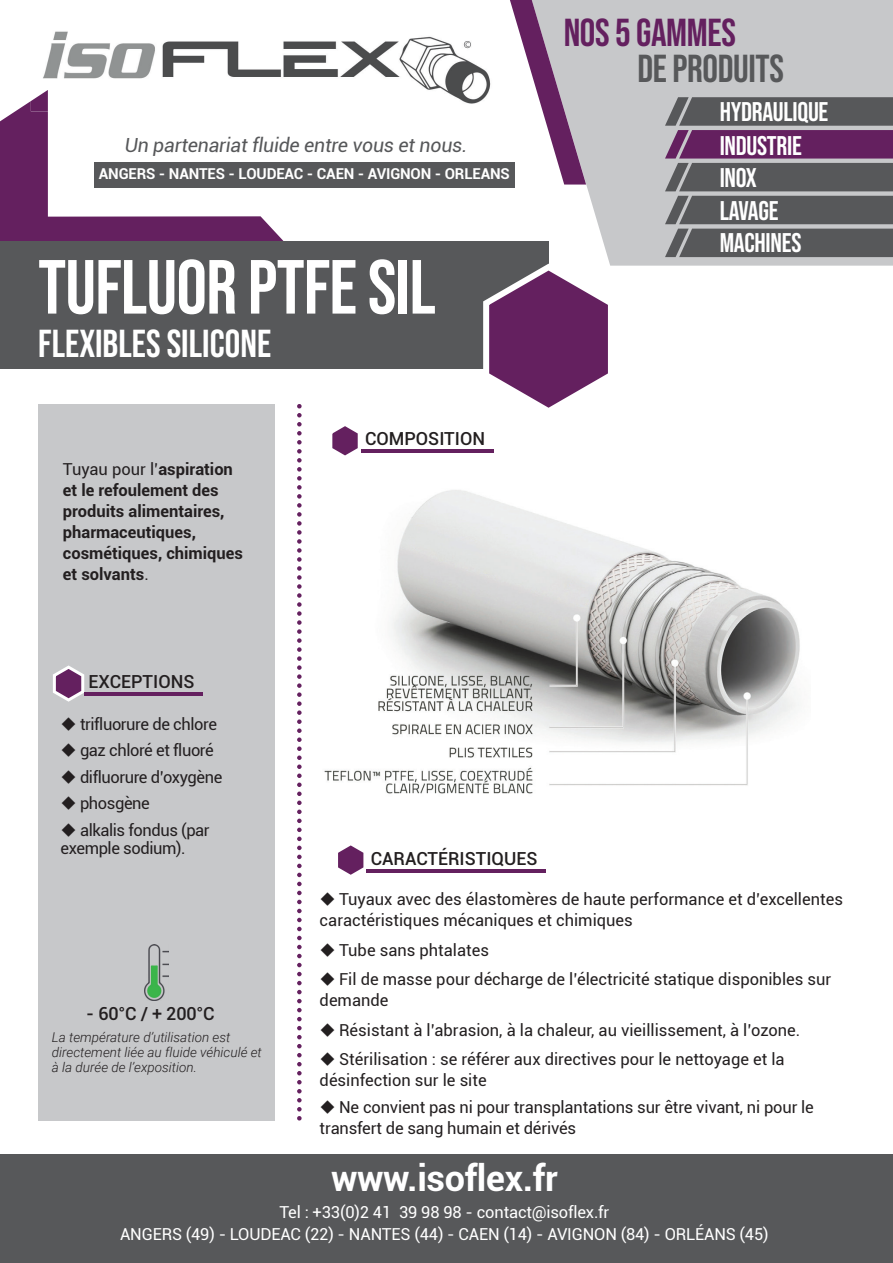
<style>
.page{position:relative;width:893px;height:1263px;background:#fff}
.page>*{position:absolute;margin:0;border:0;box-sizing:border-box;transform-origin:0 0}
.t1{font:76.5px "Bebas Neue";letter-spacing:-.01em;color:#fff}
.t2{font:39px "Bebas Neue";color:#fff}
.t3{font:39px "Bebas Neue";letter-spacing:-.01em;color:#64205f}
.t4{font:39px "Bebas Neue";letter-spacing:-.01em;color:#57585a}
.t5{font:700 36px "Roboto";letter-spacing:-.01em;color:#fff}
.t6{font:27px/32.7px "Bebas Neue";letter-spacing:-.01em;color:#fff}
.t7{font:italic 19.5px "Roboto";letter-spacing:-.01em;color:#57585a}
.t8{font:500 18px "Roboto";color:#231f20}
.t9{font:16.5px/21px "Roboto";color:#231f20}
.t10{font:700 16.5px/21px "Roboto";color:#231f20}
.t11{font:16.5px/22px "Roboto";letter-spacing:-.01em;color:#fff;text-align:center}
.t12{font:16.5px/18px "Roboto";letter-spacing:-.025em;color:#231f20}
.t13{font:700 15px "Roboto";letter-spacing:-.01em;color:#fff}
.t14{font:italic 300 13.5px/15px "Roboto";color:#231f20}
.s1{font-weight:400}
</style>
<div class="page">
<div style="left:586px;top:0;width:307px;height:266px;background:#c7c8ca"></div>
<svg style="left:510px;top:0;width:76px;height:185px"></svg>
<img style="left:43px;top:31px;width:448px;height:73px">
<div style="left:94px;top:162px;width:420px;height:26px;background:#57585a"></div>
<svg style="left:665px;top:97px;width:228px;height:160px;background:#6a5f6b"></svg>
<svg style="left:0;top:101px;width:307px;height:140px"></svg>
<img style="left:31px;top:90px;width:17px;height:21px">
<div style="left:0;top:1154px;width:893px;height:109px;background:#57585a"></div>
<div style="left:38px;top:404px;width:236px;height:716px;background:#c7c8ca"></div>
<div style="left:0;top:241px;width:549px;height:128px;background:#57585a"></div>
<svg style="left:483px;top:264px;width:131px;height:144px"></svg>
<img style="left:144px;top:944px;width:25px;height:56px">
<svg style="left:332px;top:426px;width:26px;height:30px"></svg>
<hr style="left:361px;top:450px;width:132px;height:3px;background:#64205f">
<svg style="left:297px;top:404px;width:5px;height:716px"></svg>
<img style="left:324px;top:490px;width:476px;height:304px">
<svg style="left:338px;top:845px;width:26px;height:30px"></svg>
<svg style="left:53px;top:665px;width:31px;height:37px"></svg>
<hr style="left:367px;top:869px;width:179px;height:3px;background:#64205f">
<hr style="left:84px;top:692px;width:119px;height:3px;background:#64205f">
<p class="t7" style="left:125px;top:131px;width:344px">Un partenariat fluide entre vous et nous.</p>
<p class="t13" style="left:99px;top:164px;width:412px">ANGERS - NANTES - LOUDEAC - CAEN - AVIGNON - ORLEANS</p>
<h1 class="t1" style="left:38px;top:244px;width:399px">TUFLUOR PTFE SIL</h1>
<h2 class="t2" style="left:38px;top:321px;width:234px">FLEXIBLES SILICONE</h2>
<p class="t10" style="left:63px;top:458px;width:182px"><span class="s1">Tuyau pour l’</span>aspiration et le refoulement des produits alimentaires, pharmaceutiques, cosmétiques, chimiques et solvants<span class="s1">.</span></p>
<p class="t8" style="left:365px;top:426px;width:121px">COMPOSITION</p>
<h2 class="t3" style="left:564px;top:11px;width:174px">NOS 5 GAMMES</h2>
<h2 class="t4" style="left:637px;top:46px;width:148px">DE PRODUITS</h2>
<h3 class="t6" style="left:720px;top:95px;width:110px">HYDRAULIQUE<br>INDUSTRIE<br>INOX<br>LAVAGE<br>MACHINES</h3>
<p class="t8" style="left:89px;top:669px;width:107px">EXCEPTIONS</p>
<p class="t12" style="left:61px;top:714px;width:158px">◆ trifluorure de chlore</p>
<p class="t12" style="left:61px;top:741px;width:155px">◆ gaz chloré et fluoré</p>
<p class="t12" style="left:61px;top:767px;width:163px">◆ difluorure d’oxygène</p>
<p class="t12" style="left:61px;top:794px;width:91px">◆ phosgène</p>
<p class="t12" style="left:61px;top:820px;width:151px">◆ alkalis fondus (par exemple sodium).</p>
<p class="t8" style="left:371px;top:846px;width:168px">CARACTÉRISTIQUES</p>
<p class="t8" style="left:86px;top:1001px;width:130px">- 60°C / + 200°C</p>
<p class="t14" style="left:52px;top:1029px;width:212px">La température d’utilisation est directement liée au fluide véhiculé et à la durée de l’exposition.</p>
<p class="t9" style="left:320px;top:888px;width:525px">◆ Tuyaux avec des élastomères de haute performance et d’excellentes caractéristiques mécaniques et chimiques</p>
<p class="t9" style="left:320px;top:939px;width:171px">◆ Tube sans phtalates</p>
<p class="t9" style="left:320px;top:968px;width:513px">◆ Fil de masse pour décharge de l’électricité statique disponibles sur demande</p>
<p class="t9" style="left:320px;top:1019px;width:482px">◆ Résistant à l’abrasion, à la chaleur, au vieillissement, à l’ozone.</p>
<p class="t9" style="left:320px;top:1048px;width:466px">◆ Stérilisation : se référer aux directives pour le nettoyage et la désinfection sur le site</p>
<p class="t9" style="left:320px;top:1096px;width:496px">◆ Ne convient pas ni pour transplantations sur être vivant, ni pour le transfert de sang humain et dérivés</p>
<h3 class="t5" style="left:331px;top:1153px;width:228px">www.isoflex.fr</h3>
<p class="t11" style="left:120px;top:1200px;width:650px">Tel : +33(0)2 41 39 98 98 - contact@isoflex.fr<br>ANGERS (49) - LOUDEAC (22) - NANTES (44) - CAEN (14) - AVIGNON (84) - ORLÉANS (45)</p>
</div>
